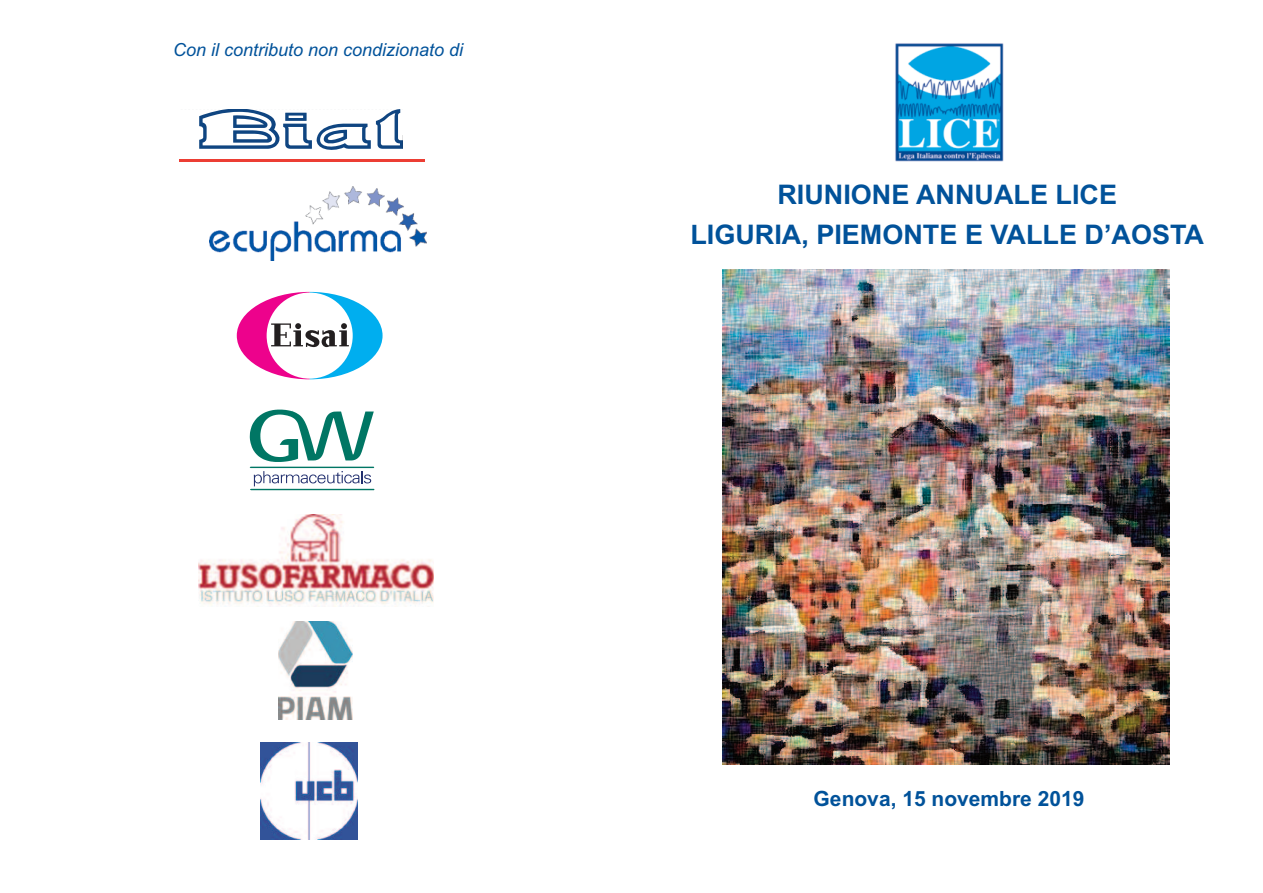
<style>
.page{position:relative;width:1263px;height:893px;background:#fff}
.page>*{position:absolute;margin:0;border:0;box-sizing:border-box;transform-origin:0 0}
.t1{font:700 27px/39.6px "Arial";color:#01529a;text-align:center}
.t2{font:700 21px "Arial";color:#01529a}
.t3{font:italic 18px "Arial";color:#01529a}
</style>
<div class="page">
<img style="left:723px;top:270px;width:446px;height:494px">
<img style="left:895px;top:43px;width:108px;height:118px">
<svg style="left:237px;top:292px;width:146px;height:87px"></svg>
<img style="left:198px;top:514px;width:236px;height:93px">
<svg style="left:250px;top:410px;width:124px;height:80px"></svg>
<img style="left:210px;top:187px;width:216px;height:73px">
<img style="left:279px;top:621px;width:74px;height:98px">
<img style="left:261px;top:743px;width:96px;height:96px">
<svg style="left:179px;top:110px;width:246px;height:52px"></svg>
<hr style="left:179px;top:159px;width:245px;height:2px;background:#ec3e34">
<div style="left:403px;top:103px;width:35px;height:55px;background:#fff"></div>
<p class="t3" style="left:173px;top:39px;width:292px">Con il contributo non condizionato di</p>
<p class="t1" style="left:690px;top:175px;width:515px">RIUNIONE ANNUALE LICE<br>LIGURIA, PIEMONTE E VALLE D’AOSTA</p>
<p class="t2" style="left:814px;top:787px;width:272px">Genova, 15 novembre 2019</p>
</div>
